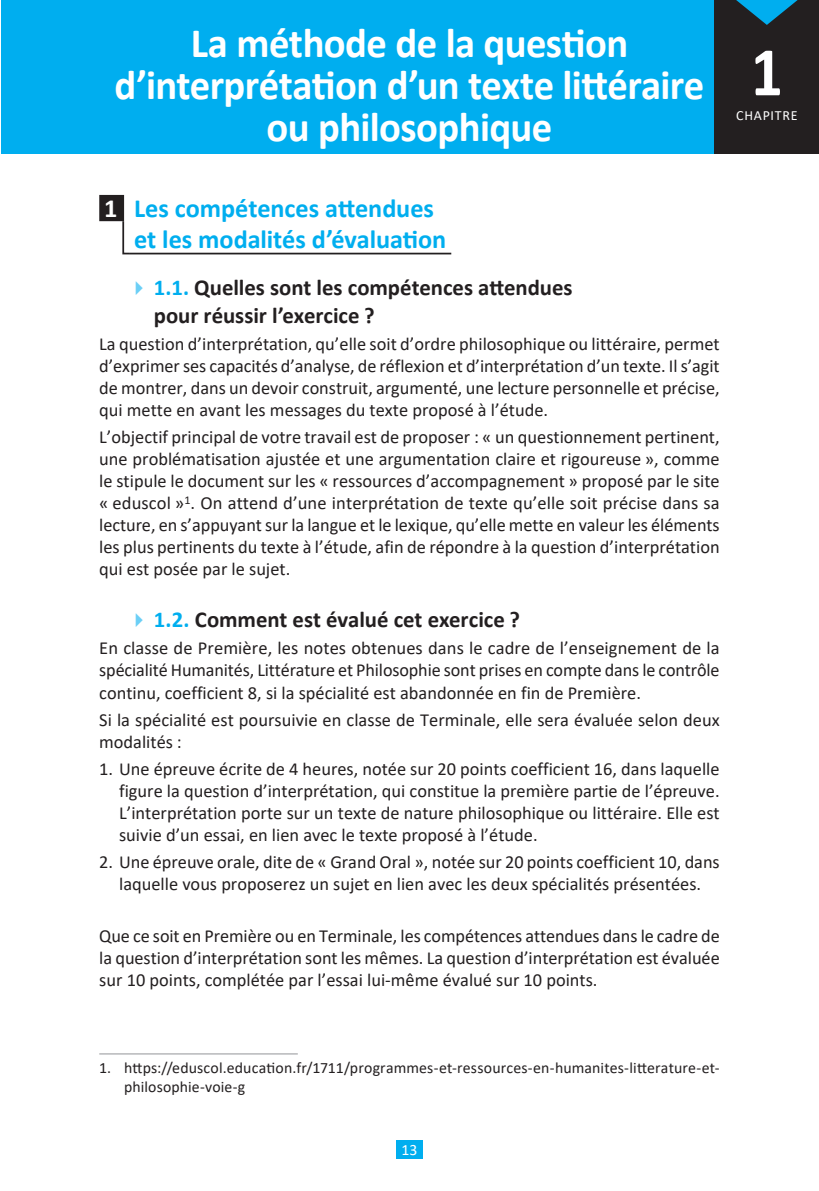
<style>
.page{position:relative;width:819px;height:1191px;background:#fff}
.page>*{position:absolute;margin:0;border:0;box-sizing:border-box;transform-origin:0 0}
.t1{font:700 70px "Calibri";color:#fff;scale:.9 1}
.t2{font:700 42px/42px "Calibri";letter-spacing:-.015em;color:#fff;text-align:center}
.t3{font:700 26.25px/31.5px "Calibri";color:#00aeef}
.t4{font:700 22.75px/27.3px "Calibri";color:#231f20}
.t5{font:18.38px/22.1px "Calibri";color:#231f20;text-align:justify}
.t6{font:15.75px/18.9px "Calibri";letter-spacing:.01em;color:#231f20}
.t7{font:15.75px "Calibri";color:#fff}
.t8{font:14px "Calibri";letter-spacing:.055em;color:#fff}
.s1{color:#fff}
.s2{color:#6bcff6}
.s3{color:#00aeef}
</style>
<div class="page">
<div style="left:1px;top:0;width:818px;height:154px;background:#00aeef"></div>
<div style="left:714px;top:0;width:105px;height:154px;background:#231f20"></div>
<svg style="left:121px;top:219px;width:10px;height:36px"></svg>
<div style="left:99px;top:195px;width:25px;height:26px;background:#231f20"></div>
<hr style="left:129px;top:253px;width:322px;height:1px;background:#231f20">
<hr style="left:99px;top:1053px;width:199px;height:1px;background:#939598">
<div style="left:396px;top:1140px;width:26px;height:18px;background:#00aeef"></div>
<svg style="left:736px;top:0;width:62px;height:25px"></svg>
<h2 class="t2" style="left:115px;top:21px;width:591px">La méthode de la question d’interprétation d’un texte littéraire ou philosophique</h2>
<h1 class="t1" style="left:750px;top:23px;width:37px">1</h1>
<p class="t8" style="left:736px;top:105px;width:63px">CHAPITRE</p>
<h3 class="t3" style="left:134px;top:192px;width:314px;text-indent:-30px"><span class="s1">1</span> Les compétences attendues et les modalités d’évaluation</h3>
<p class="t4" style="left:154px;top:274px;width:420px;text-indent:-20px"><span class="s2">▸</span> <span class="s3">1.1.</span> Quelles sont les compétences attendues pour réussir l’exercice ?</p>
<p class="t5" style="left:99px;top:332px;width:622px">La question d’interprétation, qu’elle soit d’ordre philosophique ou littéraire, permet d’exprimer ses capacités d’analyse, de réflexion et d’interprétation d’un texte. Il s’agit de montrer, dans un devoir construit, argumenté, une lecture personnelle et précise, qui mette en avant les messages du texte proposé à l’étude.</p>
<p class="t5" style="left:99px;top:425px;width:622px">L’objectif principal de votre travail est de proposer : « un questionnement pertinent, une problématisation ajustée et une argumentation claire et rigoureuse », comme le stipule le document sur les « ressources d’accompagnement » proposé par le site « eduscol »<sup>1</sup>. On attend d’une interprétation de texte qu’elle soit précise dans sa lecture, en s’appuyant sur la langue et le lexique, qu’elle mette en valeur les éléments les plus pertinents du texte à l’étude, afin de répondre à la question d’interprétation qui est posée par le sujet.</p>
<p class="t4" style="left:134px;top:606px;width:387px"><span class="s2">▸</span> <span class="s3">1.2.</span> Comment est évalué cet exercice ?</p>
<p class="t5" style="left:99px;top:637px;width:622px">En classe de Première, les notes obtenues dans le cadre de l’enseignement de la spécialité Humanités, Littérature et Philosophie sont prises en compte dans le contrôle continu, coefficient 8, si la spécialité est abandonnée en fin de Première.</p>
<p class="t5" style="left:99px;top:708px;width:622px">Si la spécialité est poursuivie en classe de Terminale, elle sera évaluée selon deux modalités :</p>
<p class="t5" style="left:119px;top:757px;width:602px;text-indent:-20px">1. Une épreuve écrite de 4 heures, notée sur 20 points coefficient 16, dans laquelle figure la question d’interprétation, qui constitue la première partie de l’épreuve.<br>L’interprétation porte sur un texte de nature philosophique ou littéraire. Elle est suivie d’un essai, en lien avec le texte proposé à l’étude.</p>
<p class="t5" style="left:99px;top:850px;width:622px;text-align:center">2. Une épreuve orale, dite de « Grand Oral », notée sur 20 points coefficient 10, dans laquelle vous proposerez un sujet en lien avec les deux spécialités présentées.</p>
<p class="t5" style="left:99px;top:924px;width:622px">Que ce soit en Première ou en Terminale, les compétences attendues dans le cadre de la question d’interprétation sont les mêmes. La question d’interprétation est évaluée sur 10 points, complétée par l’essai lui-même évalué sur 10 points.</p>
<p class="t6" style="left:124px;top:1057px;width:597px;text-indent:-25px">1. https://eduscol.education.fr/1711/programmes-et-ressources-en-humanites-litterature-et&shy;philosophie-voie-g</p>
<p class="t7" style="left:401px;top:1138px;width:18px">13</p>
</div>
